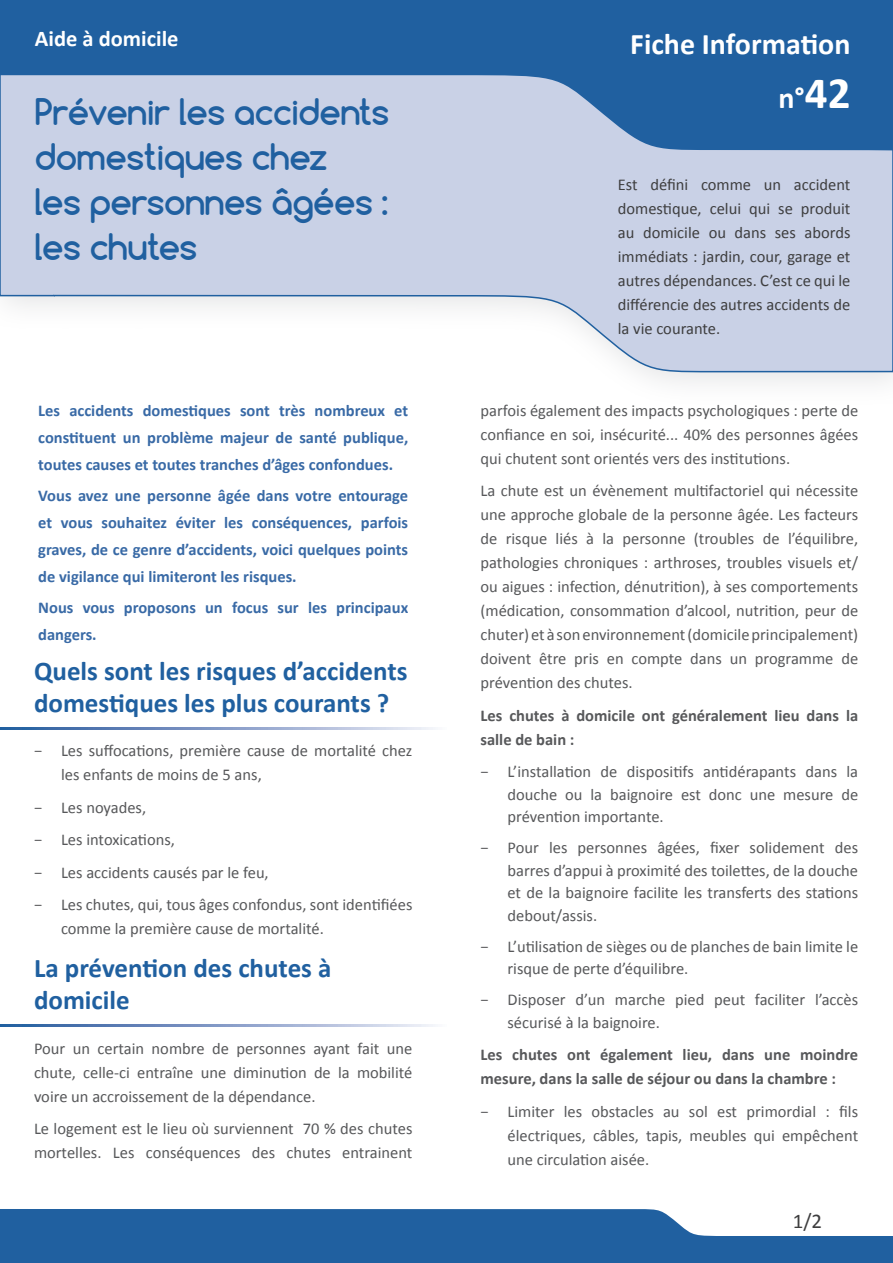
<style>
.page{position:relative;width:893px;height:1263px;background:#fff}
.page>*{position:absolute;margin:0;border:0;box-sizing:border-box;transform-origin:0 0}
.t1{font:700 34.5px/45px "Comfortaa";letter-spacing:-.02em;color:#2060a0}
.t2{font:700 30px "Calibri";color:#fff}
.Titre{font:700 27px/32.4px "Calibri";color:#2060a0}
.t3{font:700 22.5px "Calibri";color:#fff}
.t4{font:21px "Calibri";color:#3e3e3f}
.Texte{font:16.5px/24px "Calibri";color:#57585a;text-align:justify}
.t5{font:700 16.5px/27px "Calibri";color:#396aa6;text-align:justify}
.t6{font:16.5px/24px "Calibri";color:#3e3e3f;text-align:justify}
.Texte-2{font:700 16.5px/24px "Calibri";color:#57585a}
.s1{font-size:45px}
</style>
<div class="page">
<svg style="left:0;top:150px;width:893px;height:224px"></svg>
<svg style="left:0;top:0;width:893px;height:150px;background:#5885b7"></svg>
<svg style="left:0;top:1209px;width:893px;height:54px;background:#3b73ab"></svg>
<svg style="left:0;top:727px;width:435px;height:2px"></svg>
<svg style="left:0;top:1024px;width:435px;height:3px"></svg>
<p class="t3" style="left:35px;top:24px;width:145px">Aide à domicile</p>
<p class="t1" style="left:35px;top:89px;width:356px">Prévenir les accidents domestiques chez</p>
<p class="t1" style="left:35px;top:179px;width:355px">les personnes âgées :</p>
<p class="t1" style="left:35px;top:224px;width:164px">les chutes</p>
<p class="t5" style="left:38px;top:397px;width:371px">Les accidents domestiques sont très nombreux et constituent un problème majeur de santé publique, toutes causes et toutes tranches d’âges confondues.</p>
<p class="t5" style="left:38px;top:482px;width:371px">Vous avez une personne âgée dans votre entourage et vous souhaitez éviter les conséquences, parfois graves, de ce genre d’accidents, voici quelques points de vigilance qui limiteront les risques.</p>
<p class="t5" style="left:38px;top:594px;width:371px">Nous vous proposons un focus sur les principaux dangers.</p>
<p class="Titre" style="left:34px;top:654px;width:375px">Quels sont les risques d’accidents domestiques les plus courants ?</p>
<p class="Texte" style="left:61px;top:739px;width:353px;text-indent:-27px">− Les suffocations, première cause de mortalité chez les enfants de moins de 5 ans,</p>
<p class="Texte" style="left:34px;top:795px;width:114px">− Les noyades,</p>
<p class="Texte" style="left:34px;top:828px;width:143px">− Les intoxications,</p>
<p class="Texte" style="left:34px;top:860px;width:236px">− Les accidents causés par le feu,</p>
<p class="Texte" style="left:61px;top:893px;width:353px;text-indent:-27px">− Les chutes, qui, tous âges confondus, sont identifiées comme la première cause de mortalité.</p>
<p class="Titre" style="left:34px;top:952px;width:299px">La prévention des chutes à domicile</p>
<p class="Texte" style="left:34px;top:1036px;width:380px">Pour un certain nombre de personnes ayant fait une chute, celle-ci entraîne une diminution de la mobilité voire un accroissement de la dépendance.</p>
<p class="Texte" style="left:34px;top:1117px;width:380px">Le logement est le lieu où surviennent 70 % des chutes mortelles. Les conséquences des chutes entrainent</p>
<p class="t2" style="left:630px;top:25px;width:222px">Fiche Information</p>
<p class="t2" style="left:778px;top:79px;width:73px">n°<span class="s1">42</span></p>
<p class="t6" style="left:618px;top:172px;width:234px">Est défini comme un accident domestique, celui qui se produit au domicile ou dans ses abords immédiats : jardin, cour, garage et autres dépendances. C’est ce qui le différencie des autres accidents de la vie courante.</p>
<p class="Texte" style="left:480px;top:398px;width:379px">parfois également des impacts psychologiques : perte de confiance en soi, insécurité... 40% des personnes âgées qui chutent sont orientés vers des institutions.</p>
<p class="Texte" style="left:480px;top:479px;width:379px">La chute est un évènement multifactoriel qui nécessite une approche globale de la personne âgée. Les facteurs de risque liés à la personne (troubles de l’équilibre, pathologies chroniques : arthroses, troubles visuels et/ ou aigues : infection, dénutrition), à ses comportements (médication, consommation d’alcool, nutrition, peur de chuter) et à son environnement (domicile principalement) doivent être pris en compte dans un programme de prévention des chutes.</p>
<p class="Texte-2" style="left:480px;top:703px;width:379px">Les chutes à domicile ont généralement lieu dans la salle de bain :</p>
<p class="Texte" style="left:507px;top:760px;width:352px;line-height:22.5px;text-indent:-27px">− L’installation de dispositifs antidérapants dans la douche ou la baignoire est donc une mesure de prévention importante.</p>
<p class="Texte" style="left:507px;top:836px;width:352px;line-height:22.5px;text-indent:-27px">− Pour les personnes âgées, fixer solidement des barres d’appui à proximité des toilettes, de la douche et de la baignoire facilite les transferts des stations debout/assis.</p>
<p class="Texte" style="left:507px;top:935px;width:352px;line-height:22.5px;text-indent:-27px">− L’utilisation de sièges ou de planches de bain limite le risque de perte d’équilibre.</p>
<p class="Texte" style="left:507px;top:988px;width:352px;line-height:22.5px;text-indent:-27px">− Disposer d’un marche pied peut faciliter l’accès sécurisé à la baignoire.</p>
<p class="Texte-2" style="left:480px;top:1043px;width:379px">Les chutes ont également lieu, dans une moindre mesure, dans la salle de séjour ou dans la chambre :</p>
<p class="Texte" style="left:507px;top:1099px;width:352px;text-indent:-27px">− Limiter les obstacles au sol est primordial : fils électriques, câbles, tapis, meubles qui empêchent une circulation aisée.</p>
<p class="t4" style="left:793px;top:1207px;width:31px">1/2</p>
</div>
